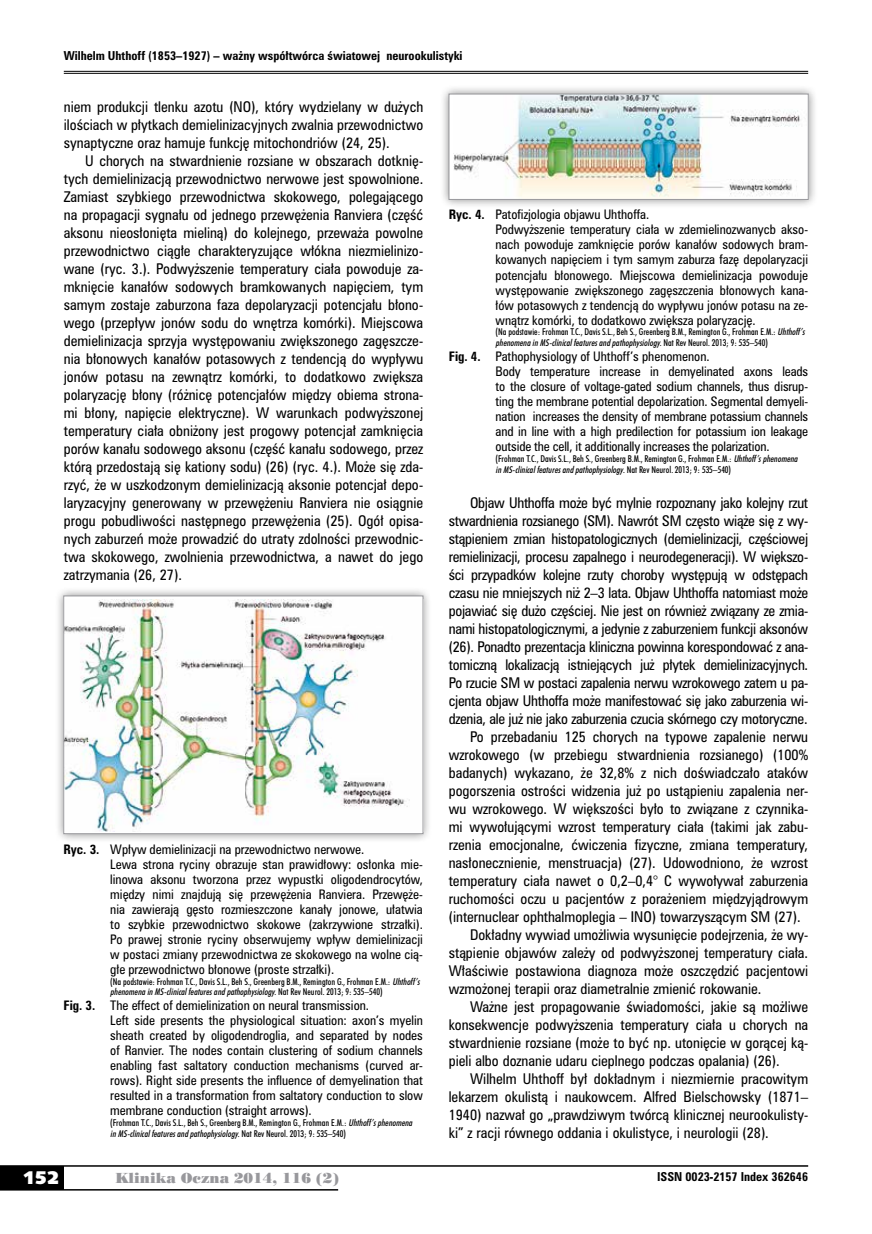
<style>
.page{position:relative;width:872px;height:1234px;background:#fff}
.page>*{position:absolute;margin:0;border:0;box-sizing:border-box;transform-origin:0 0}
.t1{font:18px "Humanst 531 U Blk PL";color:#fff}
.t2{font:13.5px/18px "Zurich Cn PL";color:#000;text-align:justify}
.t3{font:13.5px "Zurich Cn PL";letter-spacing:-.02em;color:#000}
.t4{font:13.5px "Poster Bodoni PL";color:#98989c}
.t5{font:12px/15px "Zurich Cn PL";color:#000}
.t6{font:700 11.25px "Zurich Cn PL";color:#000}
.t7{font:9px/10.8px "Futura Md Cn PL";color:#000}
.s1{font-weight:700}
.s2{font-style:italic}
</style>
<div class="page">
<div style="left:0;top:1165px;width:64px;height:24px;background:#000"></div>
<hr style="left:0;top:1164px;width:808px;height:2px;background:#000">
<hr style="left:0;top:1188px;width:338px;height:2px;background:#000">
<hr style="left:64px;top:71px;width:744px;height:1px;background:#000">
<hr style="left:64px;top:73px;width:744px;height:1px;background:#000">
<div style="left:54px;top:586px;width:378px;height:256px;background:#000;opacity:.45"></div>
<img style="left:65px;top:599px;width:356px;height:232px">
<div style="left:63px;top:595px;width:360px;height:238px;border:1px solid #98989c"></div>
<div style="left:440px;top:85px;width:377px;height:123px;background:#000;opacity:.45"></div>
<img style="left:453px;top:96px;width:353px;height:102px">
<div style="left:449px;top:94px;width:359px;height:106px;border:1px solid #98989c"></div>
<p class="t6" style="left:64px;top:48px;width:400px">Wilhelm Uhthoff (1853–1927) – ważny współtwórca światowej neurookulistyki</p>
<p class="t2" style="left:64px;top:97px;width:361px">niem produkcji tlenku azotu (NO), który wydzielany w dużych ilościach w płytkach demielinizacyjnych zwalnia przewodnictwo synaptyczne oraz hamuje funkcję mitochondriów (24, 25).</p>
<p class="t2" style="left:64px;top:151px;width:361px;text-indent:21px">U chorych na stwardnienie rozsiane w obszarach dotknię&shy;tych demielinizacją przewodnictwo nerwowe jest spowolnione.<br>Zamiast szybkiego przewodnictwa skokowego, polegającego na propagacji sygnału od jednego przewężenia Ranviera (część aksonu nieosłonięta mieliną) do kolejnego, przeważa powolne przewodnictwo ciągłe charakteryzujące włókna niezmielinizo&shy;wane (ryc. 3.). Podwyższenie temperatury ciała powoduje za&shy;mknięcie kanałów sodowych bramkowanych napięciem, tym samym zostaje zaburzona faza depolaryzacji potencjału błono&shy;wego (przepływ jonów sodu do wnętrza komórki). Miejscowa demielinizacja sprzyja występowaniu zwiększonego zagęszcze&shy;nia błonowych kanałów potasowych z tendencją do wypływu jonów potasu na zewnątrz komórki, to dodatkowo zwiększa polaryzację błony (różnicę potencjałów między obiema strona&shy;mi błony, napięcie elektryczne). W warunkach podwyższonej temperatury ciała obniżony jest progowy potencjał zamknięcia porów kanału sodowego aksonu (część kanału sodowego, przez którą przedostają się kationy sodu) (26) (ryc. 4.). Może się zda&shy;rzyć, że w uszkodzonym demielinizacją aksonie potencjał depo&shy;laryzacyjny generowany w przewężeniu Ranviera nie osiągnie progu pobudliwości następnego przewężenia (25). Ogół opisa&shy;nych zaburzeń może prowadzić do utraty zdolności przewodnic&shy;twa skokowego, zwolnienia przewodnictwa, a nawet do jego zatrzymania (26, 27).</p>
<p class="t5" style="left:495px;top:207px;width:314px;text-indent:-47px"><span class="s1">Ryc. 4.</span> Patofizjologia objawu Uhthoffa.<br>Podwyższenie temperatury ciała w zdemielinozwanycb akso&shy;nach powoduje zamknięcie porów kanałów sodowych bram&shy;kowanych napięciem i tym samym zaburza fazę depolaryzacji potencjału błonowego. Miejscowa demielinizacja powoduje występowanie zwiększonego zagęszczenia błonowych kana&shy;łów potasowych z tendencją do wypływu jonów potasu na ze&shy;wnątrz komórki, to dodatkowo zwiększa polaryzację.</p>
<p class="t7" style="left:495px;top:326px;width:313px">(Na podstawie: Frohman T.C., Davis S.L., Beh S., Greenberg B.M., Remington G., Frohman E.M.: <span class="s2">Uhthoff’s phenomenainMS-clinicalfeaturesandpathophysiology</span>. N a t Re v N e u r o l . 2 0 1 3 ; 9 : 5 3 5 –5 4 0 )</p>
<p class="t5" style="left:495px;top:349px;width:314px;text-indent:-47px"><span class="s1">Fig. 4.</span> Pathophysiology of Uhthoff’s phenomenon.<br>Body temperature increase in demyelinated axons leads to the closure of voltage-gated sodium channels, thus disrup&shy;ting the membrane potential depolarization. Segmental demyeli&shy;nation increases the density of membrane potassium channels and in line with a high predilection for potassium ion leakage outside the cell, it additionally increases the polarization.</p>
<p class="t7" style="left:495px;top:453px;width:306px">(Frohman T.C., Davis S.L., Beh S., Greenberg B.M., Remington G., Frohman E.M.: <span class="s2">Uhthoff’sphenomena in MS-clinicalfeaturesandpathophysiology</span>. N a t Re v N e u r o l . 2 0 1 3 ; 9 : 5 3 5 –5 4 0 )</p>
<p class="t3" style="left:470px;top:493px;width:340px">Objaw Uhthoffa może być mylnie rozpoznany jako kolejny rzut</p>
<p class="t3" style="left:449px;top:511px;width:361px">stwardnienia rozsianego (SM). Nawrót SM często wiąże się z wy-</p>
<p class="t3" style="left:449px;top:529px;width:361px">stąpieniem zmian histopatologicznych (demielinizacji, częściowej</p>
<p class="t3" style="left:449px;top:547px;width:361px">remielinizacji, procesu zapalnego i neurodegeneracji). W większo-</p>
<p class="t3" style="left:449px;top:565px;width:361px">ści przypadków kolejne rzuty choroby występują w odstępach</p>
<p class="t3" style="left:449px;top:583px;width:361px">czasu nie mniejszych niż 2–3 lata. Objaw Uhthoffa natomiast może</p>
<p class="t3" style="left:449px;top:601px;width:361px">pojawiać się dużo częściej. Nie jest on również związany ze zmia-</p>
<p class="t3" style="left:449px;top:619px;width:361px">nami histopatologicznymi, a jedynie z zaburzeniem funkcji aksonów</p>
<p class="t3" style="left:449px;top:637px;width:361px">(26). Ponadto prezentacja kliniczna powinna korespondować z ana-</p>
<p class="t3" style="left:449px;top:655px;width:361px">tomiczną lokalizacją istniejących już płytek demielinizacyjnych.</p>
<p class="t3" style="left:449px;top:673px;width:361px">Po rzucie SM w postaci zapalenia nerwu wzrokowego zatem u pa-</p>
<p class="t3" style="left:449px;top:691px;width:361px">cjenta objaw Uhthoffa może manifestować się jako zaburzenia wi-</p>
<p class="t3" style="left:449px;top:709px;width:360px">dzenia, ale już nie jako zaburzenia czucia skórnego czy motoryczne.</p>
<p class="t2" style="left:470px;top:727px;width:340px">Po przebadaniu 125 chorych na typowe zapalenie nerwu</p>
<p class="t2" style="left:449px;top:745px;width:361px">wzrokowego (w przebiegu stwardnienia rozsianego) (100%</p>
<p class="t2" style="left:449px;top:763px;width:361px">badanych) wykazano, że 32,8% z nich doświadczało ataków</p>
<p class="t2" style="left:449px;top:781px;width:361px">pogorszenia ostrości widzenia już po ustąpieniu zapalenia ner-</p>
<p class="t2" style="left:449px;top:799px;width:361px">wu wzrokowego. W większości było to związane z czynnika-</p>
<p class="t2" style="left:449px;top:817px;width:361px">mi wywołującymi wzrost temperatury ciała (takimi jak zabu-</p>
<p class="t2" style="left:449px;top:835px;width:361px">rzenia emocjonalne, ćwiczenia fizyczne, zmiana temperatury,</p>
<p class="t2" style="left:449px;top:853px;width:361px">nasłonecznienie, menstruacja) (27). Udowodniono, że wzrost</p>
<p class="t2" style="left:449px;top:871px;width:361px">temperatury ciała nawet o 0,2–0,4° C wywoływał zaburzenia</p>
<p class="t2" style="left:449px;top:889px;width:361px">ruchomości oczu u pacjentów z porażeniem międzyjądrowym</p>
<p class="t2" style="left:449px;top:907px;width:353px">(internuclear ophthalmoplegia – INO) towarzyszącym SM (27).</p>
<p class="t2" style="left:470px;top:925px;width:340px">Dokładny wywiad umożliwia wysunięcie podejrzenia, że wy-</p>
<p class="t2" style="left:449px;top:943px;width:361px">stąpienie objawów zależy od podwyższonej temperatury ciała.</p>
<p class="t2" style="left:449px;top:961px;width:361px">Właściwie postawiona diagnoza może oszczędzić pacjentowi</p>
<p class="t2" style="left:449px;top:979px;width:314px">wzmożonej terapii oraz diametralnie zmienić rokowanie.</p>
<p class="t2" style="left:470px;top:997px;width:340px">Ważne jest propagowanie świadomości, jakie są możliwe</p>
<p class="t2" style="left:449px;top:1015px;width:361px">konsekwencje podwyższenia temperatury ciała u chorych na</p>
<p class="t2" style="left:449px;top:1033px;width:361px">stwardnienie rozsiane (może to być np. utonięcie w gorącej ką-</p>
<p class="t2" style="left:449px;top:1051px;width:332px">pieli albo doznanie udaru cieplnego podczas opalania) (26).</p>
<p class="t2" style="left:470px;top:1069px;width:340px">Wilhelm Uhthoff był dokładnym i niezmiernie pracowitym</p>
<p class="t2" style="left:449px;top:1087px;width:361px">lekarzem okulistą i naukowcem. Alfred Bielschowsky (1871–</p>
<p class="t2" style="left:449px;top:1105px;width:361px">1940) nazwał go „prawdziwym twórcą klinicznej neurookulisty-</p>
<p class="t2" style="left:449px;top:1123px;width:321px">ki” z racji równego oddania i okulistyce, i neurologii (28).</p>
<p class="t5" style="left:110px;top:841px;width:314px;text-indent:-47px"><span class="s1">Ryc. 3.</span> Wpływ demielinizacji na przewodnictwo nerwowe.<br>Lewa strona ryciny obrazuje stan prawidłowy: osłonka mie&shy;linowa aksonu tworzona przez wypustki oligodendrocytów, między nimi znajdują się przewężenia Ranviera. Przewęże&shy;nia zawierają gęsto rozmieszczone kanały jonowe, ułatwia to szybkie przewodnictwo skokowe (zakrzywione strzałki).<br>Po prawej stronie ryciny obserwujemy wpływ demielinizacji w postaci zmiany przewodnictwa ze skokowego na wolne cią&shy;głe przewodnictwo błonowe (proste strzałki).</p>
<p class="t7" style="left:110px;top:975px;width:313px">(Na podstawie: Frohman T.C., Davis S.L., Beh S., Greenberg B.M., Remington G., Frohman E.M.: <span class="s2">Uhthoff’s phenomenainMS-clinicalfeaturesandpathophysiology</span>. N a t Re v N e u r o l . 2 0 1 3 ; 9 : 5 3 5 –5 4 0 )</p>
<p class="t5" style="left:110px;top:997px;width:314px;text-indent:-47px"><span class="s1">Fig. 3.</span> The effect of demielinization on neural transmission.<br>Left side presents the physiological situation: axon’s myelin sheath created by oligodendroglia, and separated by nodes of Ranvier. The nodes contain clustering of sodium channels enabling fast saltatory conduction mechanisms (curved ar&shy;rows). Right side presents the influence of demyelination that resulted in a transformation from saltatory conduction to slow membrane conduction (straight arrows).</p>
<p class="t7" style="left:110px;top:1117px;width:306px">(Frohman T.C., Davis S.L., Beh S., Greenberg B.M., Remington G., Frohman E.M.: <span class="s2">Uhthoff’sphenomena in MS-clinicalfeaturesandpathophysiology</span>. N a t Re v N e u r o l . 2 0 1 3 ; 9 : 5 3 5 –5 4 0 )</p>
<h1 class="t1" style="left:23px;top:1165px;width:38px">152</h1>
<p class="t4" style="left:115px;top:1168px;width:225px">Klinika Oczna 2014, 116 (2)</p>
<p class="t6" style="left:657px;top:1168px;width:152px">ISSN 0023-2157 Index 362646</p>
</div>
